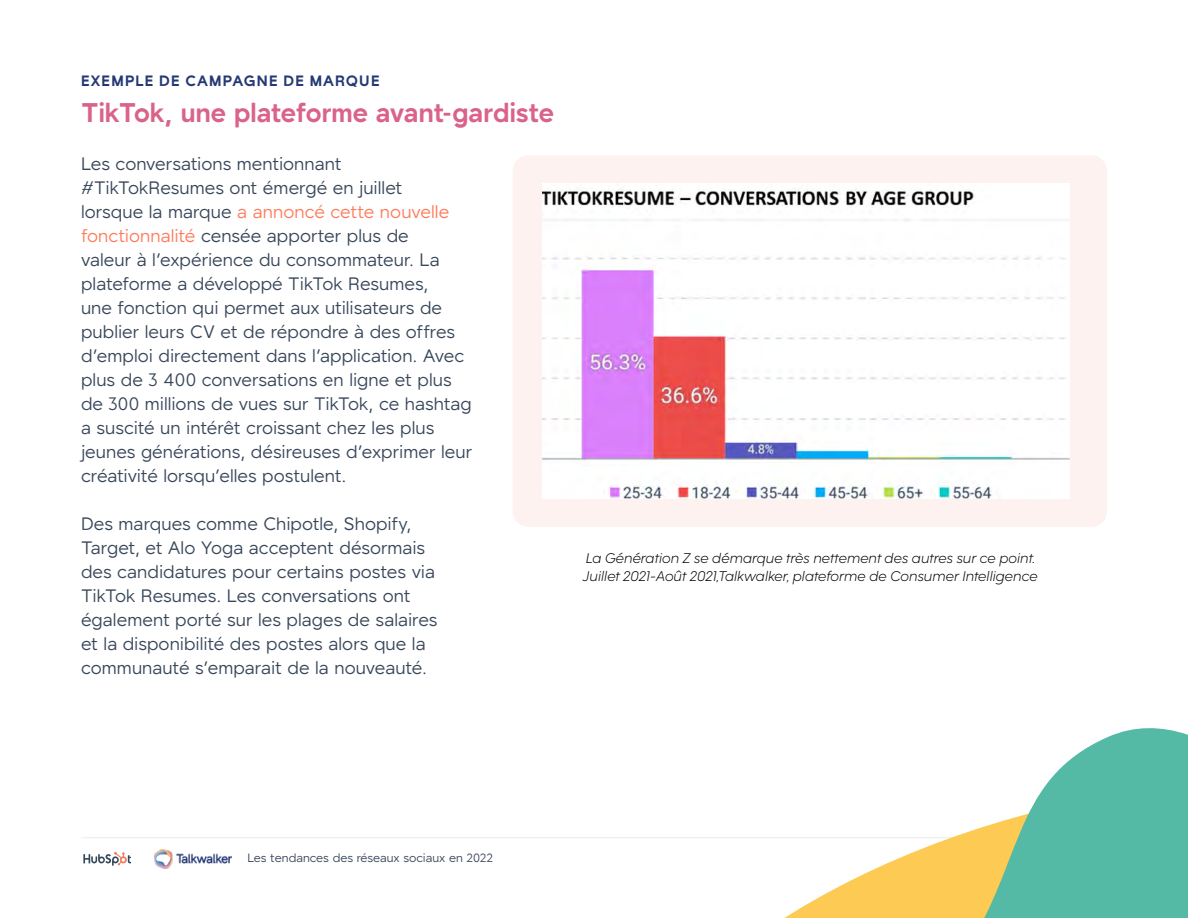
<style>
.page{position:relative;width:1188px;height:918px;background:#fff}
.page>*{position:absolute;margin:0;border:0;box-sizing:border-box;transform-origin:0 0}
.t1{font:700 27px "Forno";letter-spacing:-.01em;color:#da6389}
.t2{font:18px/24px "Forno";color:#374659}
.t3{font:italic 300 15px/18px "F37 Moon";color:#000}
.t4{font:700 15px "Forno";letter-spacing:.07em;color:#253974}
.t5{font:12px "Forno";letter-spacing:-.005em;color:#374659}
.s1{color:#ff7a59}
</style>
<div class="page">
<hr style="left:81px;top:837px;width:1026px;height:1px;background:#efefef">
<img style="left:154px;top:850px;width:77px;height:18px">
<svg style="left:83px;top:851px;width:49px;height:15px"></svg>
<div style="left:513px;top:155px;width:594px;height:372px;background:#fdf2ef;border-radius:16px"></div>
<svg style="left:784px;top:869px;width:91px;height:49px;fill:#fdcb53"></svg>
<img style="left:542px;top:183px;width:527px;height:316px">
<svg style="left:875px;top:728px;width:313px;height:190px"></svg>
<p class="t4" style="left:81px;top:72px;width:300px">EXEMPLE DE CAMPAGNE DE MARQUE</p>
<h1 class="t1" style="left:81px;top:96px;width:475px">TikTok, une plateforme avant-gardiste</h1>
<p class="t2" style="left:81px;top:154px;width:393px">Les conversations mentionnant #TikTokResumes ont émergé en juillet<br>lorsque la marque <span class="s1">a annoncé cette nouvelle fonctionnalité</span> censée apporter plus de<br>valeur à l’expérience du consommateur. La plateforme a développé TikTok Resumes,<br>une fonction qui permet aux utilisateurs de publier leurs CV et de répondre à des offres d’emploi directement dans l’application. Avec plus de 3 400 conversations en ligne et plus de 300 millions de vues sur TikTok, ce hashtag a suscité un intérêt croissant chez les plus jeunes générations, désireuses d’exprimer leur créativité lorsqu’elles postulent.</p>
<p class="t2" style="left:81px;top:514px;width:358px">Des marques comme Chipotle, Shopify, Target, et Alo Yoga acceptent désormais des candidatures pour certains postes via TikTok Resumes. Les conversations ont également porté sur les plages de salaires et la disponibilité des postes alors que la communauté s’emparait de la nouveauté.</p>
<p class="t3" style="left:582px;top:549px;width:456px">La Génération Z se démarque très nettement des autres sur ce point.<br>Juillet 2021-Août 2021,Talkwalker, plateforme de Consumer Intelligence</p>
<p class="t5" style="left:247px;top:850px;width:247px">Les tendances des réseaux sociaux en 2022</p>
</div>
